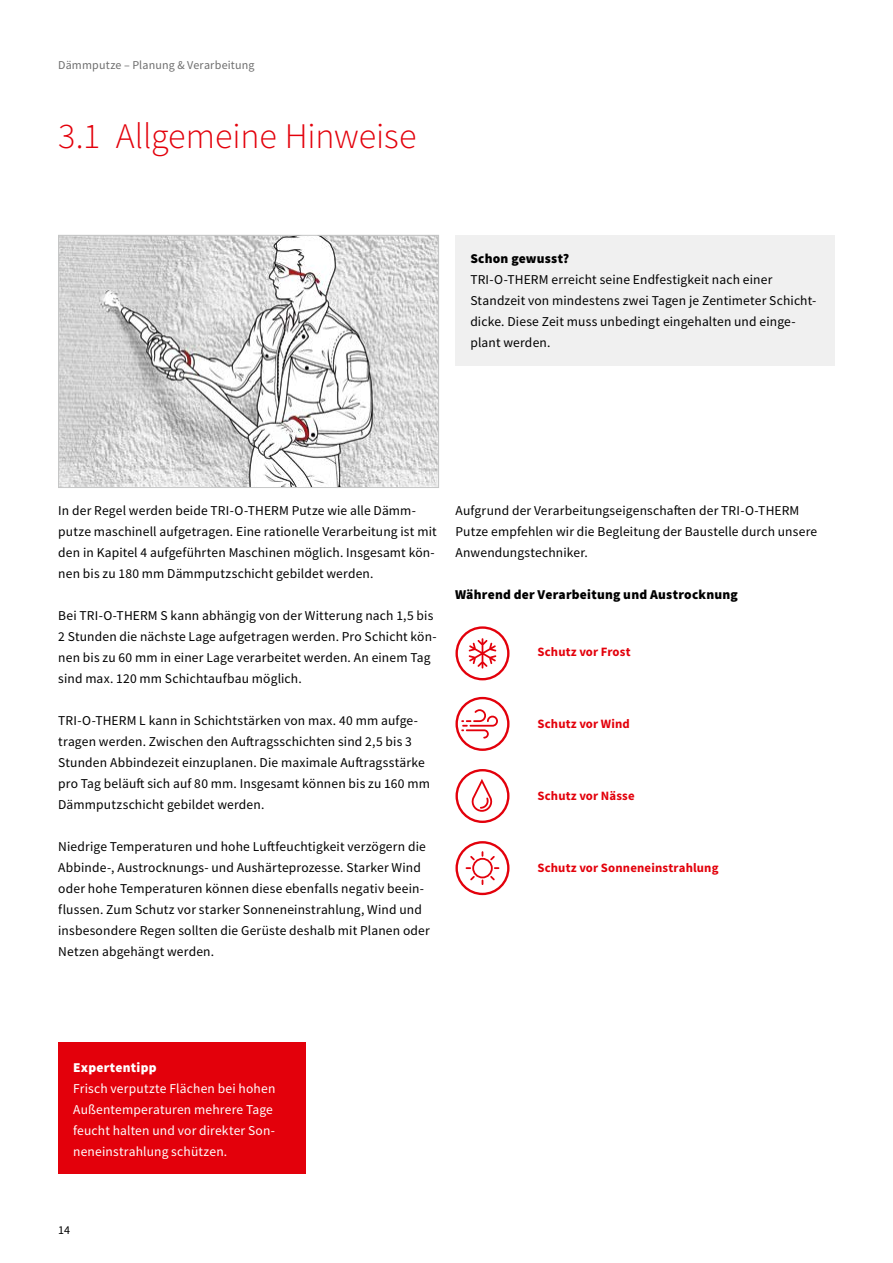
<style>
.page{position:relative;width:893px;height:1263px;background:#fff}
.page>*{position:absolute;margin:0;border:0;box-sizing:border-box;transform-origin:0 0}
.Headline_24_27{font:300 36px "Source Sans Pro";letter-spacing:-.005em;color:#e3000b}
.Fließtext_9_14{font:13.5px/21px "Source Sans Pro";letter-spacing:.01em;color:#000}
.Fließtext_9_14-2{font:13.5px/21px "Source Sans Pro";letter-spacing:.015em;color:#fff}
.Fließtext_9_14-3{font:900 13.5px "Source Sans Pro";letter-spacing:.015em;color:#000}
.Fließtext_9_14-4{font:900 13.5px "Source Sans Pro";letter-spacing:.015em;color:#fff}
.Zwischenüberschrift{font:700 12.75px "Source Sans Pro";letter-spacing:.015em;color:#e3000b}
.Kolumnentitel{font:12px "Source Sans Pro";letter-spacing:.015em;color:#6e6e6e}
.t1{font:12px "Source Sans Pro";color:#000}
</style>
<div class="page">
<div style="left:455px;top:235px;width:380px;height:130px;background:#f0f0f0"></div>
<div style="left:58px;top:1042px;width:248px;height:132px;background:#e3000b"></div>
<div style="left:455px;top:697px;width:54px;height:54px;border:2px solid #e3000b;border-radius:50%"></div>
<svg style="left:461px;top:709px;width:37px;height:29px"></svg>
<div style="left:455px;top:769px;width:54px;height:54px;border:2px solid #e3000b;border-radius:50%"></div>
<svg style="left:471px;top:779px;width:22px;height:33px"></svg>
<svg style="left:469px;top:638px;width:27px;height:30px"></svg>
<div style="left:455px;top:626px;width:54px;height:54px;border:2px solid #e3000b;border-radius:50%"></div>
<div style="left:455px;top:841px;width:54px;height:54px;border:2px solid #e3000b;border-radius:50%"></div>
<div style="left:472px;top:858px;width:21px;height:20px;border:2px solid #e3000b;border-radius:50%"></div>
<svg style="left:466px;top:856px;width:10px;height:25px"></svg>
<svg style="left:489px;top:856px;width:10px;height:25px"></svg>
<img style="left:60px;top:237px;width:377px;height:249px">
<div style="left:58px;top:235px;width:381px;height:253px;border:1px solid #c5c6c6"></div>
<p class="Kolumnentitel" style="left:58px;top:57px;width:198px">Dämmputze – Planung &amp; Verarbeitung</p>
<p class="Headline_24_27" style="left:58px;top:114px;width:360px">3.1 Allgemeine Hinweise</p>
<p class="Fließtext_9_14-3" style="left:470px;top:249px;width:100px">Schon gewusst?</p>
<p class="Fließtext_9_14" style="left:470px;top:269px;width:347px">TRI-O-THERM erreicht seine Endfestigkeit nach einer Standzeit von mindestens zwei Tagen je Zentimeter Schicht&shy;dicke. Diese Zeit muss unbedingt eingehalten und einge&shy;plant werden.</p>
<p class="Fließtext_9_14" style="left:58px;top:500px;width:380px">In der Regel werden beide TRI-O-THERM Putze wie alle Dämm&shy;putze maschinell aufgetragen. Eine rationelle Verarbeitung ist mit den in Kapitel 4 aufgeführten Maschinen möglich. Insgesamt kön&shy;nen bis zu 180 mm Dämmputzschicht gebildet werden.</p>
<p class="Fließtext_9_14" style="left:58px;top:605px;width:380px">Bei TRI-O-THERM S kann abhängig von der Witterung nach 1,5 bis 2 Stunden die nächste Lage aufgetragen werden. Pro Schicht kön&shy;nen bis zu 60 mm in einer Lage verarbeitet werden. An einem Tag sind max. 120 mm Schichtaufbau möglich.</p>
<p class="Fließtext_9_14" style="left:58px;top:710px;width:373px">TRI-O-THERM L kann in Schichtstärken von max. 40 mm aufge&shy;tragen werden. Zwischen den Auftragsschichten sind 2,5 bis 3<br>Stunden Abbindezeit einzuplanen. Die maximale Auftragsstärke pro Tag beläuft sich auf 80 mm. Insgesamt können bis zu 160 mm Dämmputzschicht gebildet werden.</p>
<p class="Fließtext_9_14" style="left:58px;top:836px;width:373px">Niedrige Temperaturen und hohe Luftfeuchtigkeit verzögern die Abbinde-, Austrocknungs- und Aushärteprozesse. Starker Wind oder hohe Temperaturen können diese ebenfalls negativ beein&shy;flussen. Zum Schutz vor starker Sonneneinstrahlung, Wind und insbesondere Regen sollten die Gerüste deshalb mit Planen oder Netzen abgehängt werden.</p>
<p class="Fließtext_9_14" style="left:455px;top:500px;width:363px">Aufgrund der Verarbeitungseigenschaften der TRI-O-THERM<br>Putze empfehlen wir die Begleitung der Baustelle durch unsere<br>Anwendungstechniker.</p>
<p class="Fließtext_9_14-3" style="left:455px;top:585px;width:284px">Während der Verarbeitung und Austrocknung</p>
<p class="Zwischenüberschrift" style="left:537px;top:643px;width:95px">Schutz vor Frost</p>
<p class="Zwischenüberschrift" style="left:537px;top:715px;width:94px">Schutz vor Wind</p>
<p class="Zwischenüberschrift" style="left:537px;top:787px;width:99px">Schutz vor Nässe</p>
<p class="Zwischenüberschrift" style="left:537px;top:859px;width:182px">Schutz vor Sonneneinstrahlung</p>
<p class="Fließtext_9_14-4" style="left:73px;top:1058px;width:85px">Expertentipp</p>
<p class="Fließtext_9_14-2" style="left:73px;top:1077px;width:204px">Frisch verputzte Flächen bei hohen Außentemperaturen mehrere Tage feucht halten und vor direkter Son&shy;neneinstrahlung schützen.</p>
<p class="t1" style="left:58px;top:1223px;width:13px">14</p>
</div>
